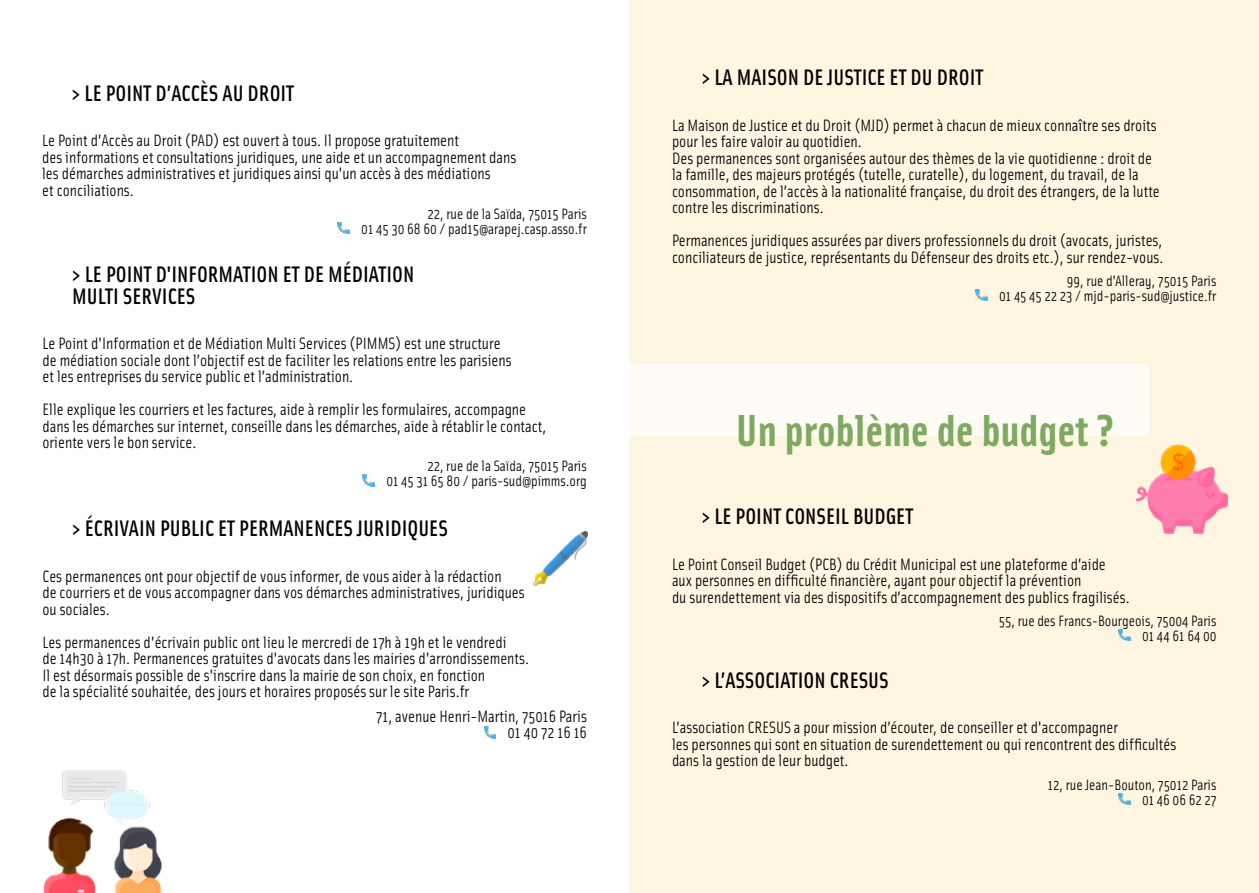
<style>
.page{position:relative;width:1259px;height:893px;background:#fff}
.page>*{position:absolute;margin:0;border:0;box-sizing:border-box;transform-origin:0 0}
.t1{font:700 45px "Solex";color:#7da961}
.t2{font:500 22.5px/22.5px "Solex";color:#020203}
.t3{font:16.5px/16.5px "Solex";color:#020203}
.t4{font:15px/15px "Solex";color:#020203;text-align:right}
</style>
<div class="page">
<div style="left:629px;top:0;width:630px;height:893px;background:#fff6e2"></div>
<img style="left:43px;top:770px;width:120px;height:123px">
<img style="left:1136px;top:444px;width:91px;height:90px">
<div style="left:629px;top:364px;width:520px;height:72px;background:#fffcf7"></div>
<svg style="left:363px;top:475px;width:11px;height:11px"></svg>
<svg style="left:1118px;top:629px;width:12px;height:12px"></svg>
<svg style="left:975px;top:289px;width:12px;height:12px"></svg>
<svg style="left:1118px;top:793px;width:12px;height:11px"></svg>
<img style="left:533px;top:532px;width:54px;height:54px">
<svg style="left:484px;top:727px;width:12px;height:11px"></svg>
<svg style="left:338px;top:222px;width:11px;height:12px"></svg>
<h2 class="t2" style="left:72px;top:81px;width:224px">&gt; LE POINT D’ACCÈS AU DROIT</h2>
<p class="t3" style="left:42px;top:132px;width:476px">Le Point d’Accès au Droit (PAD) est ouvert à tous. Il propose gratuitement<br>des informations et consultations juridiques, une aide et un accompagnement dans les démarches administratives et juridiques ainsi qu'un accès à des médiations<br>et conciliations.</p>
<p class="t4" style="left:361px;top:206px;width:227px">22, rue de la Saïda, 75015 Paris<br>01 45 30 68 60 / pad15@arapej.casp.asso.fr</p>
<h2 class="t2" style="left:72px;top:262px;width:344px">&gt; LE POINT D'INFORMATION ET DE MÉDIATION<br>MULTI SERVICES</h2>
<p class="t3" style="left:43px;top:335px;width:471px">Le Point d'Information et de Médiation Multi Services (PIMMS) est une structure de médiation sociale dont l’objectif est de faciliter les relations entre les parisiens et les entreprises du service public et l’administration.</p>
<p class="t3" style="left:43px;top:401px;width:505px">Elle explique les courriers et les factures, aide à remplir les formulaires, accompagne dans les démarches sur internet, conseille dans les démarches, aide à rétablir le contact, oriente vers le bon service.</p>
<p class="t4" style="left:386px;top:458px;width:202px">22, rue de la Saïda, 75015 Paris<br>01 45 31 65 80 / paris-sud@pimms.org</p>
<h2 class="t2" style="left:72px;top:516px;width:377px">&gt; ÉCRIVAIN PUBLIC ET PERMANENCES JURIDIQUES</h2>
<p class="t3" style="left:42px;top:567px;width:484px">Ces permanences ont pour objectif de vous informer, de vous aider à la rédaction<br>de courriers et de vous accompagner dans vos démarches administratives, juridiques ou sociales.</p>
<p class="t3" style="left:42px;top:633px;width:488px">Les permanences d'écrivain public ont lieu le mercredi de 17h à 19h et le vendredi<br>de 14h30 à 17h. Permanences gratuites d'avocats dans les mairies d'arrondissements.<br>Il est désormais possible de s'inscrire dans la mairie de son choix, en fonction<br>de la spécialité souhaitée, des jours et horaires proposés sur le site Paris.fr</p>
<p class="t3" style="left:376px;top:707px;width:212px;text-align:right">71, avenue Henri-Martin, 75016 Paris<br>01 40 72 16 16</p>
<h2 class="t2" style="left:702px;top:65px;width:283px">&gt; LA MAISON DE JUSTICE ET DU DROIT</h2>
<p class="t3" style="left:672px;top:116px;width:489px">La Maison de Justice et du Droit (MJD) permet à chacun de mieux connaître ses droits pour les faire valoir au quotidien.<br>Des permanences sont organisées autour des thèmes de la vie quotidienne : droit de la famille, des majeurs protégés (tutelle, curatelle), du logement, du travail, de la consommation, de l’accès à la nationalité française, du droit des étrangers, de la lutte contre les discriminations.</p>
<p class="t3" style="left:672px;top:231px;width:493px">Permanences juridiques assurées par divers professionnels du droit (avocats, juristes, conciliateurs de justice, représentants du Défenseur des droits etc.), sur rendez-vous.</p>
<p class="t4" style="left:999px;top:273px;width:219px">99, rue d'Alleray, 75015 Paris<br>01 45 45 22 23 / mjd-paris-sud@justice.fr</p>
<h1 class="t1" style="left:736px;top:401px;width:380px">Un problème de budget ?</h1>
<h2 class="t2" style="left:702px;top:504px;width:213px">&gt; LE POINT CONSEIL BUDGET</h2>
<p class="t3" style="left:672px;top:555px;width:459px">Le Point Conseil Budget (PCB) du Crédit Municipal est une plateforme d’aide aux personnes en difficulté financière, ayant pour objectif la prévention<br>du surendettement via des dispositifs d’accompagnement des publics fragilisés.</p>
<h2 class="t2" style="left:702px;top:668px;width:188px">&gt; L’ASSOCIATION CRESUS</h2>
<p class="t4" style="left:998px;top:612px;width:219px">55, rue des Francs-Bourgeois, 75004 Paris<br>01 44 61 64 00</p>
<p class="t3" style="left:672px;top:719px;width:506px">L’association CRESUS a pour mission d’écouter, de conseiller et d'accompagner<br>les personnes qui sont en situation de surendettement ou qui rencontrent des difficultés dans la gestion de leur budget.</p>
<p class="t4" style="left:1047px;top:776px;width:170px">12, rue Jean-Bouton, 75012 Paris<br>01 46 06 62 27</p>
</div>
